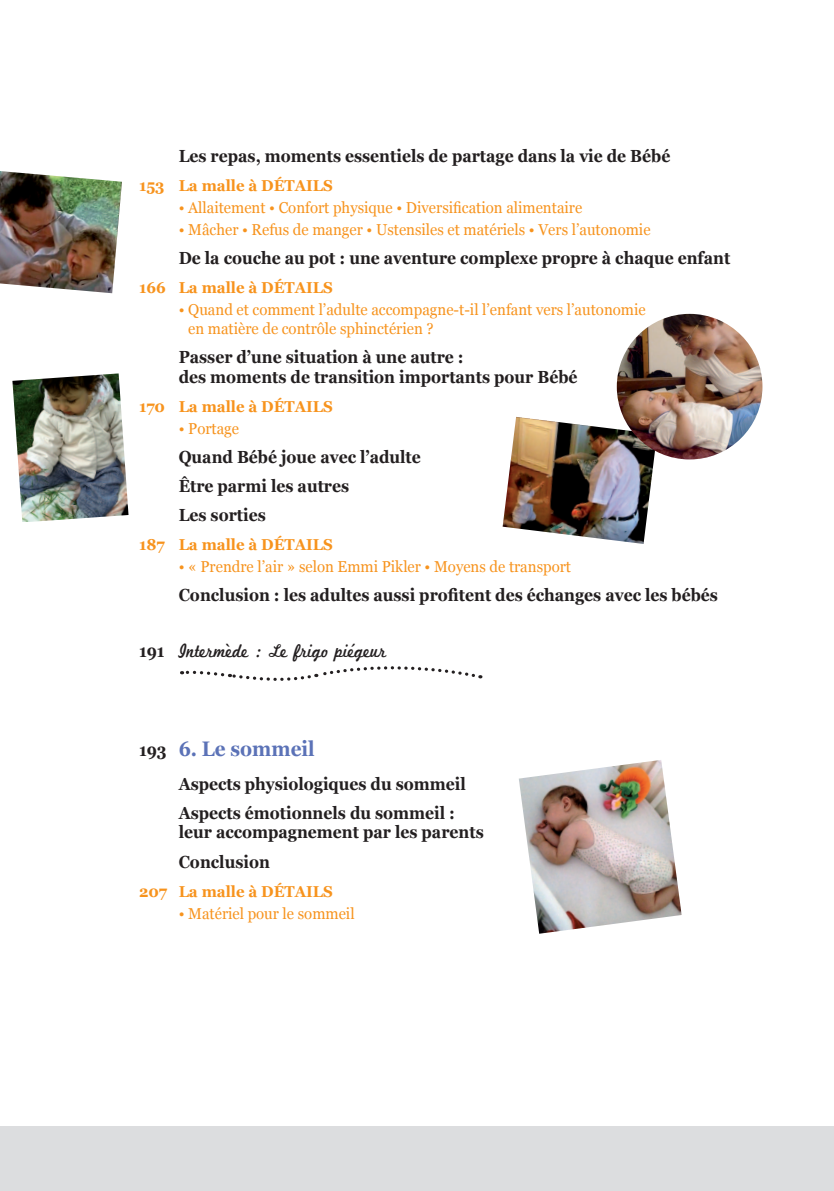
<style>
.page{position:relative;width:834px;height:1191px;background:#fff}
.page>*{position:absolute;margin:0;border:0;box-sizing:border-box;transform-origin:0 0}
.t1{font:700 21px "Georgia";color:#5b72b7;scale:.9 1}
.t2{font:19.25px "Marketing Script";color:#231f20;scale:.9 1}
.t3{font:700 17.5px/29.2px "Georgia";color:#231f20;scale:.9 1}
.t4{font:15.75px/19.2px "Georgia";color:#f7931d;scale:.95 1}
.t5{font:700 15.75px "Georgia";color:#f7931d;scale:.95 1}
.s1{font-family:"Georgia";font-weight:700;font-size:17.5px}
.s2{font-size:17.5px;color:#231f20}
</style>
<div class="page">
<div style="left:0;top:1126px;width:833px;height:65px;background:#dcdddf"></div>
<svg style="left:181px;top:666px;width:300px;height:15px"></svg>
<img style="left:519px;top:760px;width:162px;height:173px">
<img style="left:502px;top:417px;width:153px;height:127px">
<img style="left:12px;top:373px;width:116px;height:149px">
<img style="left:616px;top:314px;width:146px;height:145px;border-radius:73px">
<img style="left:0;top:171px;width:122px;height:122px">
<p class="t3" style="left:179px;top:140px;width:547px">Les repas, moments essentiels de partage dans la vie de Bébé</p>
<p class="t5" style="left:139px;top:174px;width:205px">153 La malle à DÉTAILS</p>
<p class="t4" style="left:179px;top:197px;width:426px">• Allaitement • Confort physique • Diversification alimentaire</p>
<p class="t4" style="left:179px;top:219px;width:498px">• Mâcher • Refus de manger • Ustensiles et matériels • Vers l’autonomie</p>
<p class="t3" style="left:179px;top:242px;width:614px">De la couche au pot : une aventure complexe propre à chaque enfant</p>
<p class="t5" style="left:139px;top:276px;width:205px">166 La malle à DÉTAILS</p>
<p class="t4" style="left:188px;top:299px;width:483px;text-indent:-9px">• Quand et comment l’adulte accompagne-t-il l’enfant vers l’autonomie en matière de contrôle sphinctérien ?</p>
<p class="t3" style="left:179px;top:347px;width:444px;line-height:19.2px">Passer d’une situation à une autre :<br>des moments de transition importants pour Bébé</p>
<p class="t5" style="left:139px;top:394px;width:205px">170 La malle à DÉTAILS</p>
<p class="t4" style="left:179px;top:418px;width:65px">• Portage</p>
<p class="t3" style="left:179px;top:441px;width:270px">Quand Bébé joue avec l’adulte<br>Être parmi les autres<br>Les sorties</p>
<p class="t5" style="left:139px;top:533px;width:205px">187 La malle à DÉTAILS</p>
<p class="t4" style="left:179px;top:556px;width:414px">• « Prendre l’air » selon Emmi Pikler • Moyens de transport</p>
<p class="t3" style="left:179px;top:579px;width:600px">Conclusion : les adultes aussi profitent des échanges avec les bébés</p>
<p class="t2" style="left:139px;top:639px;width:276px"><span class="s1">191</span> Intermède : Le frigo piégeur</p>
<p class="t1" style="left:139px;top:732px;width:197px"><span class="s2">193</span> 6. Le sommeil</p>
<p class="t3" style="left:179px;top:768px;width:320px">Aspects physiologiques du sommeil<br>Aspects émotionnels du sommeil :</p>
<p class="t3" style="left:179px;top:817px;width:340px">leur accompagnement par les parents<br>Conclusion</p>
<p class="t5" style="left:139px;top:879px;width:205px">207 La malle à DÉTAILS</p>
<p class="t4" style="left:179px;top:902px;width:187px">• Matériel pour le sommeil</p>
</div>
